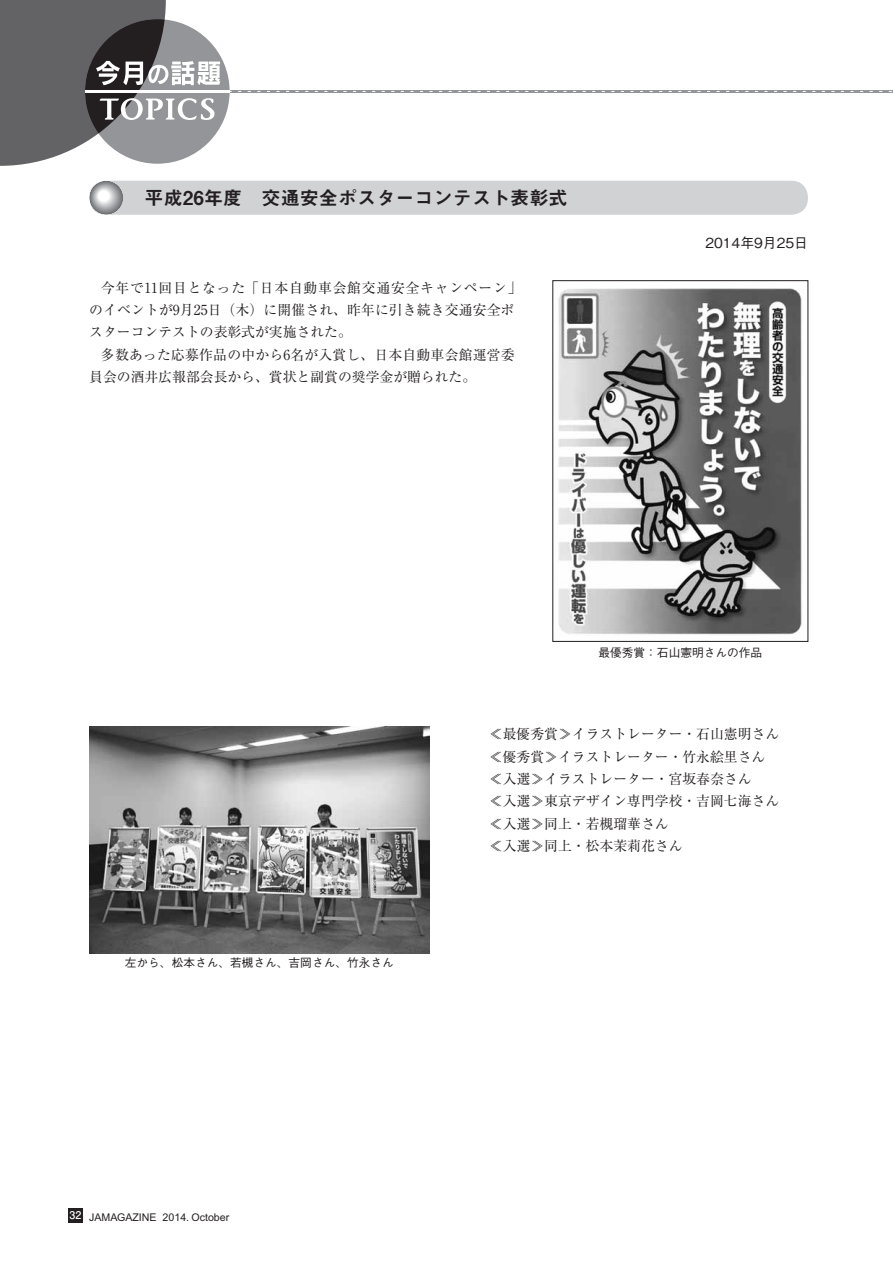
<style>
.page{position:relative;width:893px;height:1263px;background:#fff}
.page>*{position:absolute;margin:0;border:0;box-sizing:border-box;transform-origin:0 0}
.t1{font:19.2px "Midashi Go Pro MB31";color:#231f20}
.t2{font:13.8px/22.4px "Ryumin Pro";color:#231f20}
.t3{font:500 13.8px "Gothic BBB Pro";color:#231f20}
.t4{font:500 11.7px "Gothic BBB Pro";color:#231f20}
.t5{font:10.65px "Arial";color:#231f20}
.s1{font-family:"Futo Go B101 Pro";font-weight:700;color:#fff}
</style>
<div class="page">
<div style="left:68px;top:1208px;width:15px;height:14px;background:#231f20"></div>
<svg style="left:0;top:0;width:893px;height:166px"></svg>
<img style="left:558px;top:288px;width:244px;height:347px">
<div style="left:552px;top:280px;width:256px;height:362px;border:1px solid #231f20"></div>
<img style="left:89px;top:726px;width:340px;height:227px">
<div style="left:89px;top:181px;width:719px;height:34px;background:#d1d2d4;border-radius:16px"></div>
<svg style="left:90px;top:181px;width:33px;height:33px"></svg>
<div style="left:90px;top:181px;width:32px;height:33px;background:#717275;border-radius:50%"></div>
<div style="left:90px;top:182px;width:32px;height:32px;background:#737477;border-radius:50%"></div>
<div style="left:90px;top:182px;width:32px;height:31px;background:#78797c;border-radius:50%"></div>
<div style="left:91px;top:182px;width:30px;height:31px;background:#7e8083;border-radius:50%"></div>
<div style="left:91px;top:183px;width:30px;height:29px;background:#828487;border-radius:50%"></div>
<div style="left:91px;top:183px;width:29px;height:29px;background:#86888b;border-radius:50%"></div>
<div style="left:92px;top:183px;width:28px;height:29px;background:#888a8d;border-radius:50%"></div>
<div style="left:92px;top:183px;width:28px;height:28px;background:#8c8e91;border-radius:50%"></div>
<div style="left:92px;top:184px;width:27px;height:27px;background:#939598;border-radius:50%"></div>
<div style="left:92px;top:184px;width:27px;height:26px;background:#96989b;border-radius:50%"></div>
<div style="left:93px;top:184px;width:25px;height:26px;background:#9b9ca0;border-radius:50%"></div>
<div style="left:93px;top:185px;width:25px;height:24px;background:#a0a2a5;border-radius:50%"></div>
<div style="left:93px;top:185px;width:24px;height:24px;background:#a7a8ac;border-radius:50%"></div>
<div style="left:94px;top:185px;width:23px;height:24px;background:#a8aaad;border-radius:50%"></div>
<div style="left:94px;top:185px;width:23px;height:23px;background:#aaabaf;border-radius:50%"></div>
<div style="left:94px;top:186px;width:22px;height:22px;background:#b4b5b8;border-radius:50%"></div>
<div style="left:94px;top:186px;width:22px;height:21px;background:#b5b6b9;border-radius:50%"></div>
<div style="left:94px;top:186px;width:21px;height:21px;background:#b7b8bb;border-radius:50%"></div>
<div style="left:95px;top:187px;width:20px;height:20px;background:#bfc0c3;border-radius:50%"></div>
<div style="left:95px;top:187px;width:19px;height:19px;background:#c8c9cb;border-radius:50%"></div>
<div style="left:96px;top:188px;width:17px;height:17px;background:#d4d5d7;border-radius:50%"></div>
<div style="left:96px;top:188px;width:16px;height:17px;background:#d5d6d8;border-radius:50%"></div>
<div style="left:96px;top:188px;width:16px;height:16px;background:#d8d9db;border-radius:50%"></div>
<div style="left:97px;top:189px;width:15px;height:15px;background:#dfe0e2;border-radius:50%"></div>
<div style="left:97px;top:189px;width:14px;height:15px;background:#e1e2e4;border-radius:50%"></div>
<div style="left:97px;top:189px;width:14px;height:14px;background:#e8e9ea;border-radius:50%"></div>
<div style="left:97px;top:190px;width:14px;height:13px;background:#ebebed;border-radius:50%"></div>
<div style="left:98px;top:190px;width:12px;height:12px;background:#f7f7f8;border-radius:50%"></div>
<div style="left:98px;top:190px;width:11px;height:12px;background:#f9f9f9;border-radius:50%"></div>
<div style="left:98px;top:191px;width:11px;height:11px;background:#fafafa;border-radius:50%"></div>
<div style="left:98px;top:191px;width:11px;height:10px;background:#fff;border-radius:50%"></div>
<h1 class="t1" style="left:145px;top:182px;width:425px">平成26年度　交通安全ポスターコンテスト表彰式</h1>
<p class="t2" style="left:89px;top:276px;width:434px;text-indent:12px">今年で11回目となった「日本自動車会館交通安全キャンペーン」のイベントが9月25日（木）に開催され、昨年に引き続き交通安全ポスターコンテストの表彰式が実施された。</p>
<p class="t2" style="left:89px;top:342px;width:427px;text-indent:12px">多数あった応募作品の中から6名が入賞し、日本自動車会館運営委員会の酒井広報部会長から、賞状と副賞の奨学金が贈られた。</p>
<p class="t3" style="left:705px;top:232px;width:104px">2014年9月25日</p>
<p class="t4" style="left:598px;top:643px;width:165px">最優秀賞：石山憲明さんの作品</p>
<p class="t4" style="left:125px;top:953px;width:270px">左から、松本さん、若槻さん、吉岡さん、竹永さん</p>
<p class="t5" style="left:70px;top:1211px;width:161px"><span class="s1">32</span> JAMAGAZINE 2014. October</p>
<p class="t2" style="left:489px;top:722px;width:292px">≪最優秀賞≫イラストレーター・石山憲明さん≪優秀賞≫イラストレーター・竹永絵里さん≪入選≫イラストレーター・宮坂春奈さん<br>≪入選≫東京デザイン専門学校・吉岡七海さん≪入選≫同上・若槻瑠華さん<br>≪入選≫同上・松本茉莉花さん</p>
</div>
